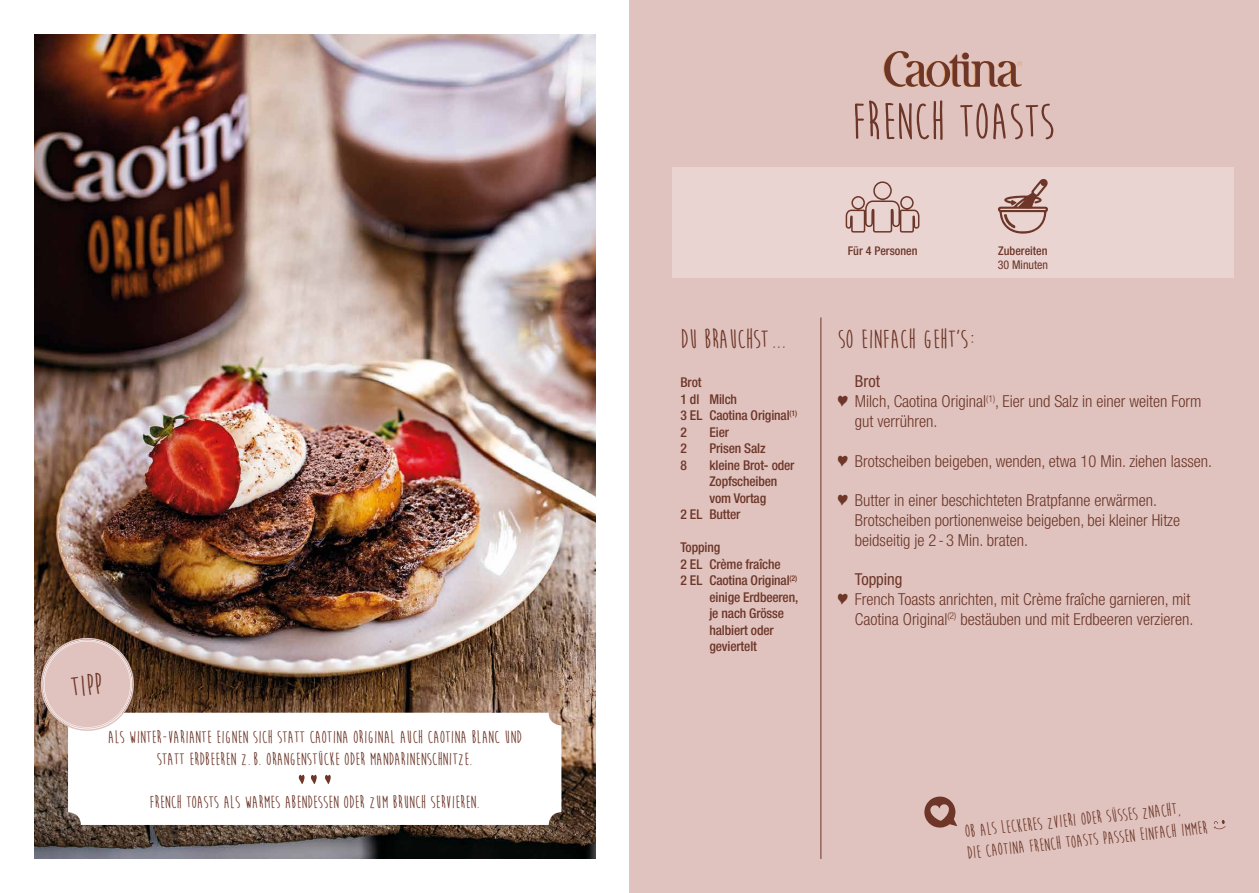
<style>
.page{position:relative;width:1259px;height:893px;background:#fff}
.page>*{position:absolute;margin:0;border:0;box-sizing:border-box;transform-origin:0 0}
.t1{font:700 52.5px "Moon Flower";color:#6d3628}
.t2{font:700 30px "Moon Flower";color:#6d3628}
.t3{font:700 27px "Moon Flower";color:#6d3628}
.t4{font:700 18px/21.6px "Moon Flower";color:#6d3628;text-align:center}
.t5{font:300 condensed 16.5px/19.8px "Helvetica Neue";color:#6d3628}
.t6{font:condensed 16.5px "Helvetica Neue";color:#6d3628}
.t7{font:500 condensed 13.5px/16.5px "Helvetica Neue";letter-spacing:-.01em;color:#6d3628}
.t8{font:500 condensed 12px "Helvetica Neue";color:#6d3628}
.t9{font:condensed 12px "Helvetica Neue";color:#6d3628}
.s1{font-weight:400}
</style>
<div class="page">
<img style="left:34px;top:34px;width:561px;height:825px">
<div style="left:629px;top:0;width:630px;height:893px;background:#e0c3bf"></div>
<div style="left:672px;top:167px;width:561px;height:111px;background:#e9d4d2"></div>
<div style="left:68px;top:713px;width:493px;height:112px;background:#fff;border-radius:13px"></div>
<svg style="left:311px;top:775px;width:6px;height:9px"></svg>
<svg style="left:299px;top:775px;width:5px;height:9px"></svg>
<svg style="left:325px;top:775px;width:6px;height:9px"></svg>
<svg style="left:39px;top:636px;width:96px;height:96px"></svg>
<svg style="left:883px;top:51px;width:139px;height:36px"></svg>
<hr style="left:820px;top:317px;width:1px;height:542px;background:#6d3628">
<svg style="left:845px;top:181px;width:75px;height:52px"></svg>
<svg style="left:998px;top:179px;width:50px;height:55px"></svg>
<svg style="left:924px;top:796px;width:33px;height:32px"></svg>
<svg style="left:1214px;top:820px;width:11px;height:9px"></svg>
<h2 class="t2" style="left:68px;top:657px;width:33px;rotate:-6deg">TIPP</h2>
<h2 class="t2" style="left:69px;top:671px;width:33px;rotate:-6deg">TIPP</h2>
<p class="t4" style="left:108px;top:727px;width:415px">ALS WINTER-VARIANTE EIGNEN SICH STATT CAOTINA ORIGINAL AUCH CAOTINA BLANC UND<br>STATT ERDBEEREN Z.B. ORANGENSTÜCKE ODER MANDARINENSCHNITZE.</p>
<p class="t4" style="left:149px;top:791px;width:332px">FRENCH TOASTS ALS WARMES ABENDESSEN ODER ZUM BRUNCH SERVIEREN.</p>
<h1 class="t1" style="left:851px;top:94px;width:204px">FRENCH TOASTS</h1>
<h3 class="t3" style="left:680px;top:325px;width:107px">DU BRAUCHST...</h3>
<p class="t7" style="left:680px;top:374px;width:118px">Brot<br>1 dl Milch<br>3 EL Caotina Original<sup>(1)<br></sup>2</p>
<p class="t7" style="left:709px;top:423px;width:21px">Eier</p>
<p class="t7" style="left:680px;top:440px;width:8px">2</p>
<p class="t7" style="left:709px;top:440px;width:58px">Prisen Salz</p>
<p class="t7" style="left:680px;top:456px;width:8px">8</p>
<p class="t7" style="left:709px;top:456px;width:87px">kleine Brot- oder</p>
<p class="t7" style="left:709px;top:473px;width:69px">Zopfscheiben</p>
<p class="t7" style="left:709px;top:489px;width:58px">vom Vortag</p>
<p class="t7" style="left:680px;top:506px;width:61px">2 EL Butter</p>
<p class="t7" style="left:680px;top:539px;width:41px">Topping</p>
<p class="t7" style="left:680px;top:555px;width:102px">2 EL Crème fraîche</p>
<p class="t7" style="left:680px;top:572px;width:118px">2 EL Caotina Original<sup>(2)</sup></p>
<p class="t7" style="left:709px;top:588px;width:90px">einige Erdbeeren,</p>
<p class="t7" style="left:709px;top:605px;width:76px">je nach Grösse</p>
<p class="t7" style="left:709px;top:621px;width:66px">halbiert oder</p>
<p class="t7" style="left:709px;top:638px;width:49px">geviertelt</p>
<p class="t8" style="left:847px;top:243px;width:71px">Für 4 Personen</p>
<p class="t8" style="left:998px;top:243px;width:51px">Zubereiten</p>
<p class="t9" style="left:997px;top:258px;width:52px">30 Minuten</p>
<h3 class="t3" style="left:838px;top:325px;width:139px">SO EINFACH GEHT‘S:</h3>
<p class="t5" style="left:855px;top:371px;width:348px"><span class="s1">Brot<br></span>Milch, Caotina Original<sup>(1)</sup>, Eier und Salz in einer weiten Form gut verrühren.</p>
<p class="t5" style="left:855px;top:451px;width:359px">Brotscheiben beigeben, wenden, etwa 10 Min. ziehen lassen.</p>
<p class="t5" style="left:855px;top:490px;width:327px">Butter in einer beschichteten Bratpfanne erwärmen.<br>Brotscheiben portionenweise beigeben, bei kleiner Hitze beidseitig je 2 - 3 Min. braten.</p>
<p class="t6" style="left:855px;top:570px;width:49px">Topping</p>
<p class="t5" style="left:855px;top:589px;width:340px">French Toasts anrichten, mit Crème fraîche garnieren, mit<br>Caotina Original<sup>(2)</sup> bestäuben und mit Erdbeeren verzieren.</p>
<p class="t4" style="left:963px;top:821px;width:243px;text-align:left;rotate:-6deg">OB ALS LECKERES ZVIERI ODER SÜSSES ZNACHT,<br>DIE CAOTINA FRENCH TOASTS PASSEN EINFACH IMMER</p>
</div>
